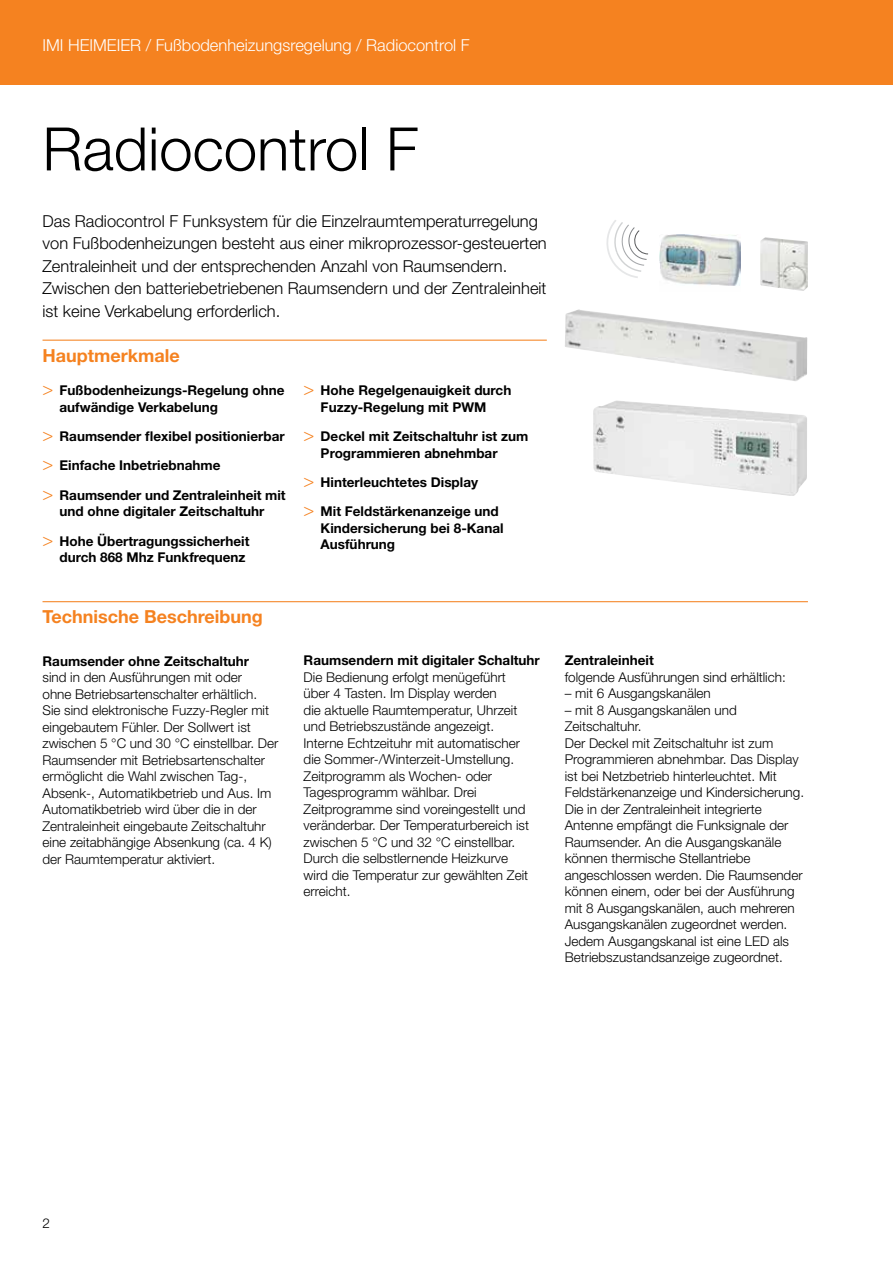
<style>
.page{position:relative;width:893px;height:1263px;background:#fff}
.page>*{position:absolute;margin:0;border:0;box-sizing:border-box;transform-origin:0 0}
.t1{font:300 60px "Helvetica Neue LT Std";color:#000}
.t2{font:700 18px "Helvetica Neue LT Std";color:#f58220}
.t3{font:300 16.5px/22.5px "Helvetica Neue LT Std";color:#000}
.t4{font:300 16.5px "Helvetica Neue LTW1 G";color:#fff}
.t5{font:300 13.5px/16.5px "Helvetica Neue LT Std";color:#000}
.t6{font:700 13.5px/16.5px "Helvetica Neue LT Std";color:#000}
.t7{font:300 13.5px "Helvetica Neue LTW1 G";color:#000}
.s1{font-weight:300;font-size:18px;color:#f58220}
</style>
<div class="page">
<div style="left:0;top:0;width:893px;height:85px;background:#f58220"></div>
<hr style="left:43px;top:340px;width:504px;height:1px;background:#f58220">
<hr style="left:43px;top:601px;width:765px;height:1px;background:#f58220">
<img style="left:660px;top:234px;width:80px;height:52px">
<svg style="left:606px;top:220px;width:42px;height:58px"></svg>
<img style="left:565px;top:309px;width:242px;height:72px">
<img style="left:593px;top:400px;width:214px;height:96px">
<img style="left:760px;top:237px;width:48px;height:54px">
<p class="t4" style="left:43px;top:35px;width:429px">IMI HEIMEIER / Fußbodenheizungsregelung / Radiocontrol F</p>
<h1 class="t1" style="left:43px;top:112px;width:377px">Radiocontrol F</h1>
<p class="t3" style="left:43px;top:209px;width:506px">Das Radiocontrol F Funksystem fü r die Einzelraumtemperaturregelung von Fußbodenheizungen besteht aus einer mikroprozessor-gesteuerten Zentraleinheit und der entsprechenden Anzahl von Raumsendern.<br>Zwischen den batteriebetriebenen Raumsendern und der Zentraleinheit ist keine Verkabelung erforderlich.</p>
<h2 class="t2" style="left:43px;top:344px;width:139px">Hauptmerkmale</h2>
<p class="t6" style="left:60px;top:382px;width:227px;text-indent:-17px"><span class="s1">&gt;</span> Fußbodenheizungs-Regelung ohne aufwändige Verkabelung</p>
<p class="t6" style="left:43px;top:421px;width:245px;line-height:29.2px"><span class="s1">&gt;</span> Raumsender flexibel positionierbar <span class="s1">&gt;</span> Einfache Inbetriebnahme<br><span class="s1">&gt;</span> Raumsender und Zentraleinheit mit</p>
<p class="t6" style="left:43px;top:496px;width:223px;line-height:29.2px;text-indent:17px">und ohne digitaler Zeitschaltuhr <span class="s1">&gt;</span> Hohe Übertragungssicherheit</p>
<p class="t6" style="left:60px;top:549px;width:188px">durch 868 Mhz Funkfrequenz</p>
<p class="t6" style="left:304px;top:382px;width:209px;text-align:center"><span class="s1">&gt;</span> Hohe Regelgenauigkeit durch<br>Fuzzy-Regelung mit PWM</p>
<p class="t6" style="left:321px;top:428px;width:209px;text-indent:-17px"><span class="s1">&gt;</span> Deckel mit Zeitschaltuhr ist zum<br>Programmieren abnehmbar</p>
<p class="t6" style="left:304px;top:467px;width:197px;line-height:29.2px"><span class="s1">&gt;</span> Hinterleuchtetes Display<br><span class="s1">&gt;</span> Mit Feldstärkenanzeige und</p>
<p class="t6" style="left:321px;top:519px;width:184px">Kindersicherung bei 8-Kanal<br>Ausführung</p>
<h2 class="t2" style="left:43px;top:606px;width:222px">Technische Beschreibung</h2>
<p class="t6" style="left:43px;top:652px;width:208px">Raumsender ohne Zeitschaltuhr</p>
<p class="t5" style="left:43px;top:669px;width:237px">sind in den Ausführungen mit oder<br>ohne Betriebsartenschalter erhältlich.<br>Sie sind elektronische Fuzzy-Regler mit eingebautem Fü hler. Der Sollwert ist zwischen 5 °C und 30 °C einstellbar. Der Raumsender mit Betriebsartenschalter ermöglicht die Wahl zwischen Tag-, Absenk-, Automatikbetrieb und Aus. Im Automatikbetrieb wird ü ber die in der Zentraleinheit eingebaute Zeitschaltuhr eine zeitabhängige Absenkung (ca. 4 K) der Raumtemperatur aktiviert.</p>
<p class="t6" style="left:304px;top:652px;width:238px">Raumsendern mit digitaler Schaltuhr</p>
<p class="t5" style="left:304px;top:669px;width:227px">Die Bedienung erfolgt menügeführt über 4 Tasten. Im Display werden<br>die aktuelle Raumtemperatur, Uhrzeit und Betriebszustände angezeigt.<br>Interne Echtzeituhr mit automatischer die Sommer-/Winterzeit-Umstellung.<br>Zeitprogramm als Wochen- oder Tagesprogramm wählbar. Drei Zeitprogramme sind voreingestellt und veränderbar. Der Temperaturbereich ist zwischen 5 °C und 32 °C einstellbar.<br>Durch die selbstlernende Heizkurve wird die Temperatur zur gewählten Zeit erreicht.</p>
<p class="t6" style="left:565px;top:652px;width:90px">Zentraleinheit</p>
<p class="t5" style="left:565px;top:669px;width:223px">folgende Ausführungen sind erhältlich:</p>
<p class="t5" style="left:565px;top:685px;width:148px">– mit 6 Ausgangskanälen</p>
<p class="t5" style="left:565px;top:702px;width:241px">– mit 8 Ausgangskanälen und Zeitschaltuhr.<br>Der Deckel mit Zeitschaltuhr ist zum Programmieren abnehmbar. Das Display ist bei Netzbetrieb hinterleuchtet. Mit Feldstärkenanzeige und Kindersicherung.<br>Die in der Zentraleinheit integrierte Antenne empfängt die Funksignale der Raumsender. An die Ausgangskanäle können thermische Stellantriebe angeschlossen werden. Die Raumsender können einem, oder bei der Ausfü hrung mit 8 Ausgangskanälen, auch mehreren Ausgangskanälen zugeordnet werden.<br>Jedem Ausgangskanal ist eine LED als Betriebszustandsanzeige zugeordnet.</p>
<p class="t7" style="left:43px;top:1215px;width:9px">2</p>
</div>
